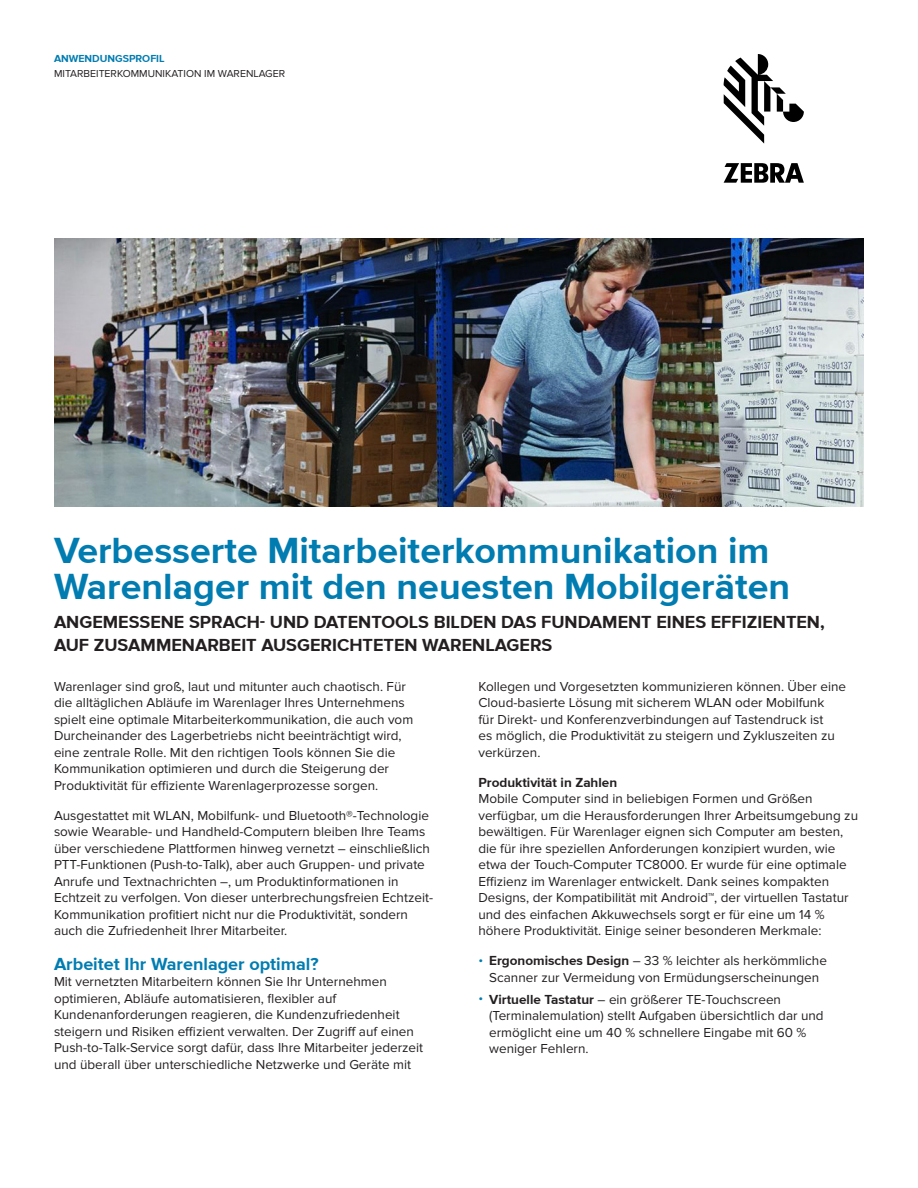
<style>
.page{position:relative;width:918px;height:1188px;background:#fff}
.page>*{position:absolute;margin:0;border:0;box-sizing:border-box;transform-origin:0 0}
.Cover_Headline{font:700 37.5px/36px "Proxima Nova";color:#007cb1}
.Subhead{font:700 18px/22.5px "Proxima Nova";color:#231f20}
.Headline_2{font:700 18px "Proxima Nova";color:#007cb1}
.Body_Copy{font:13.5px/16.5px "Proxima Nova";color:#231f20}
.Headline_3{font:700 13.5px "Proxima Nova";color:#231f20}
.t1{font:10.5px "Proxima Nova";color:#231f20}
.t2{font:700 10.5px "Proxima Nova";color:#007cb1}
.s1{color:#007cb1}
.s2{font-weight:700}
</style>
<div class="page">
<svg style="left:724px;top:54px;width:80px;height:90px"></svg>
<svg style="left:724px;top:163px;width:80px;height:19px"></svg>
<img style="left:54px;top:238px;width:809px;height:269px">
<p class="t2" style="left:54px;top:53px;width:112px">ANWENDUNGSPROFIL</p>
<p class="t1" style="left:54px;top:67px;width:233px">MITARBEITERKOMMUNIKATION IM WARENLAGER</p>
<p class="Cover_Headline" style="left:54px;top:535px;width:738px">Verbesserte Mitarbeiterkommunikation im<br>Warenlager mit den neuesten Mobilgeräten</p>
<p class="Subhead" style="left:54px;top:612px;width:772px">ANGEMESSENE SPRACH- UND DATENTOOLS BILDEN DAS FUNDAMENT EINES EFFIZIENTEN,<br>AUF ZUSAMMENARBEIT AUSGERICHTETEN WARENLAGERS</p>
<p class="Body_Copy" style="left:54px;top:678px;width:361px">Warenlager sind groß, laut und mitunter auch chaotisch. Für die alltäglichen Abläufe im Warenlager Ihres Unternehmens spielt eine optimale Mitarbeiterkommunikation, die auch vom Durcheinander des Lagerbetriebs nicht beeinträchtigt wird, eine zentrale Rolle. Mit den richtigen Tools können Sie die Kommunikation optimieren und durch die Steigerung der Produktivität für effiziente Warenlagerprozesse sorgen.</p>
<p class="Body_Copy" style="left:54px;top:807px;width:381px">Ausgestattet mit WLAN, Mobilfunk- und Bluetooth®-Technologie sowie Wearable- und Handheld-Computern bleiben Ihre Teams über verschiedene Plattformen hinweg vernetzt – einschließlich PTT-Funktionen (Push-to-Talk), aber auch Gruppen- und private Anrufe und Textnachrichten –, um Produktinformationen in Echtzeit zu verfolgen. Von dieser unterbrechungsfreien Echtzeit-Kommunikation profitiert nicht nur die Produktivität, sondern auch die Zufriedenheit Ihrer Mitarbeiter.</p>
<p class="Headline_2" style="left:54px;top:953px;width:266px">Arbeitet Ihr Warenlager optimal?</p>
<p class="Body_Copy" style="left:54px;top:974px;width:371px">Mit vernetzten Mitarbeitern können Sie Ihr Unternehmen optimieren, Abläufe automatisieren, flexibler auf Kundenanforderungen reagieren, die Kundenzufriedenheit steigern und Risiken effizient verwalten. Der Zugriff auf einen Push-to-Talk-Service sorgt dafür, dass Ihre Mitarbeiter jederzeit und überall über unterschiedliche Netzwerke und Geräte mit</p>
<p class="Body_Copy" style="left:478px;top:678px;width:369px">Kollegen und Vorgesetzten kommunizieren können. Über eine Cloud-basierte Lösung mit sicherem WLAN oder Mobilfunk<br>für Direkt- und Konferenzverbindungen auf Tastendruck ist<br>es möglich, die Produktivität zu steigern und Zykluszeiten zu verkürzen.</p>
<p class="Headline_3" style="left:478px;top:775px;width:140px">Produktivität in Zahlen</p>
<p class="Body_Copy" style="left:478px;top:791px;width:381px">Mobile Computer sind in beliebigen Formen und Größen verfügbar, um die Herausforderungen Ihrer Arbeitsumgebung zu bewältigen. Für Warenlager eignen sich Computer am besten, die für ihre speziellen Anforderungen konzipiert wurden, wie etwa der Touch-Computer TC8000. Er wurde für eine optimale Effizienz im Warenlager entwickelt. Dank seines kompakten Designs, der Kompatibilität mit Android™, der virtuellen Tastatur und des einfachen Akkuwechsels sorgt er für eine um 14 % höhere Produktivität. Einige seiner besonderen Merkmale:</p>
<p class="Body_Copy" style="left:478px;top:953px;width:350px;text-align:center"><span class="s1">•</span> <span class="s2">Ergonomisches Design</span> – 33 % leichter als herkömmliche<br>Scanner zur Vermeidung von Ermüdungserscheinungen</p>
<p class="Body_Copy" style="left:489px;top:991px;width:336px;text-indent:-11px"><span class="s1">•</span> <span class="s2">Virtuelle Tastatur</span> – ein größerer TE-Touchscreen (Terminalemulation) stellt Aufgaben übersichtlich dar und ermöglicht eine um 40 % schnellere Eingabe mit 60 % weniger Fehlern.</p>
</div>
